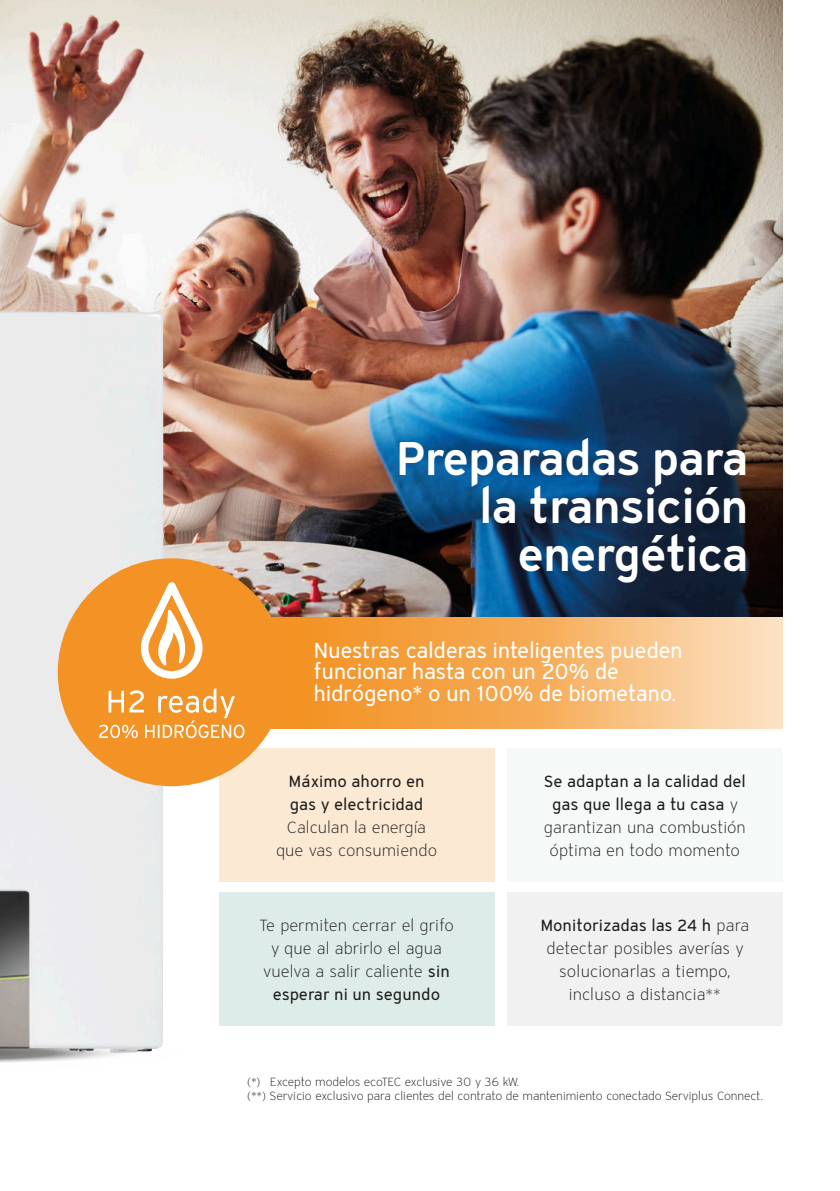
<style>
.page{position:relative;width:840px;height:1191px;background:#fff}
.page>*{position:absolute;margin:0;border:0;box-sizing:border-box;transform-origin:0 0}
.t1{font:600 48px/48px "Vaillant 14";letter-spacing:-.025em;color:#fff;text-align:right}
.t2{font:22px/22px "Vaillant 14";letter-spacing:-.02em;color:#fff}
.t3{font:300 16.4px/23px "Vaillant 14";color:#1d1d1b;text-align:center}
.t4{font:16.4px/23px "Vaillant 14";color:#1d1d1b}
.t5{font:300 12px/14px "Vaillant 14";letter-spacing:-.015em;color:#1d1d1b}
.s1{font-weight:400}
</style>
<div class="page">
<svg style="left:272px;top:616px;width:510px;height:112px;background:#f4b164"></svg>
<img style="left:1px;top:0;width:781px;height:616px">
<svg style="left:0;top:0;width:1px;height:311px"></svg>
<svg style="left:0;top:1053px;width:118px;height:10px"></svg>
<div style="left:0;top:311px;width:163px;height:742px;background:#ebebeb"></div>
<div style="left:58px;top:558px;width:228px;height:228px;background:#f39326;border-radius:50%"></div>
<svg style="left:141px;top:582px;width:61px;height:97px"></svg>
<svg style="left:99px;top:688px;width:145px;height:50px"></svg>
<div style="left:507px;top:749px;width:275px;height:133px;background:#f5f9f8"></div>
<div style="left:507px;top:893px;width:275px;height:133px;background:#f1f1f1"></div>
<div style="left:219px;top:749px;width:275px;height:133px;background:#fce9d3"></div>
<div style="left:219px;top:893px;width:275px;height:133px;background:#ddece9"></div>
<h1 class="t1" style="left:395px;top:438px;width:355px">Preparadas para la transición energética</h1>
<h2 class="t2" style="left:313px;top:641px;width:371px">Nuestras calderas inteligentes pueden funcionar hasta con un 20% de hidrógeno* o un 100% de biometano.</h2>
<p class="t4" style="left:288px;top:771px;width:137px">Máximo ahorro en gas y electricidad</p>
<p class="t3" style="left:276px;top:817px;width:163px">Calculan la energía que vas consumiendo</p>
<p class="t3" style="left:259px;top:915px;width:196px">Te permiten cerrar el grifo y que al abrirlo el agua vuelva a salir caliente <span class="s1">sin esperar ni un segundo</span></p>
<p class="t3" style="left:544px;top:771px;width:203px"><span class="s1">Se adaptan a la calidad del gas que llega a tu casa</span> y garantizan una combustión óptima en todo momento</p>
<p class="t3" style="left:540px;top:915px;width:210px"><span class="s1">Monitorizadas las 24 h</span> para detectar posibles averías y solucionarlas a tiempo, incluso a distancia**</p>
<p class="t5" style="left:247px;top:1076px;width:517px">(*) Excepto modelos ecoTEC exclusive 30 y 36 kW.<br>(**) Servicio exclusivo para clientes del contrato de mantenimiento conectado Serviplus Connect.</p>
</div>
